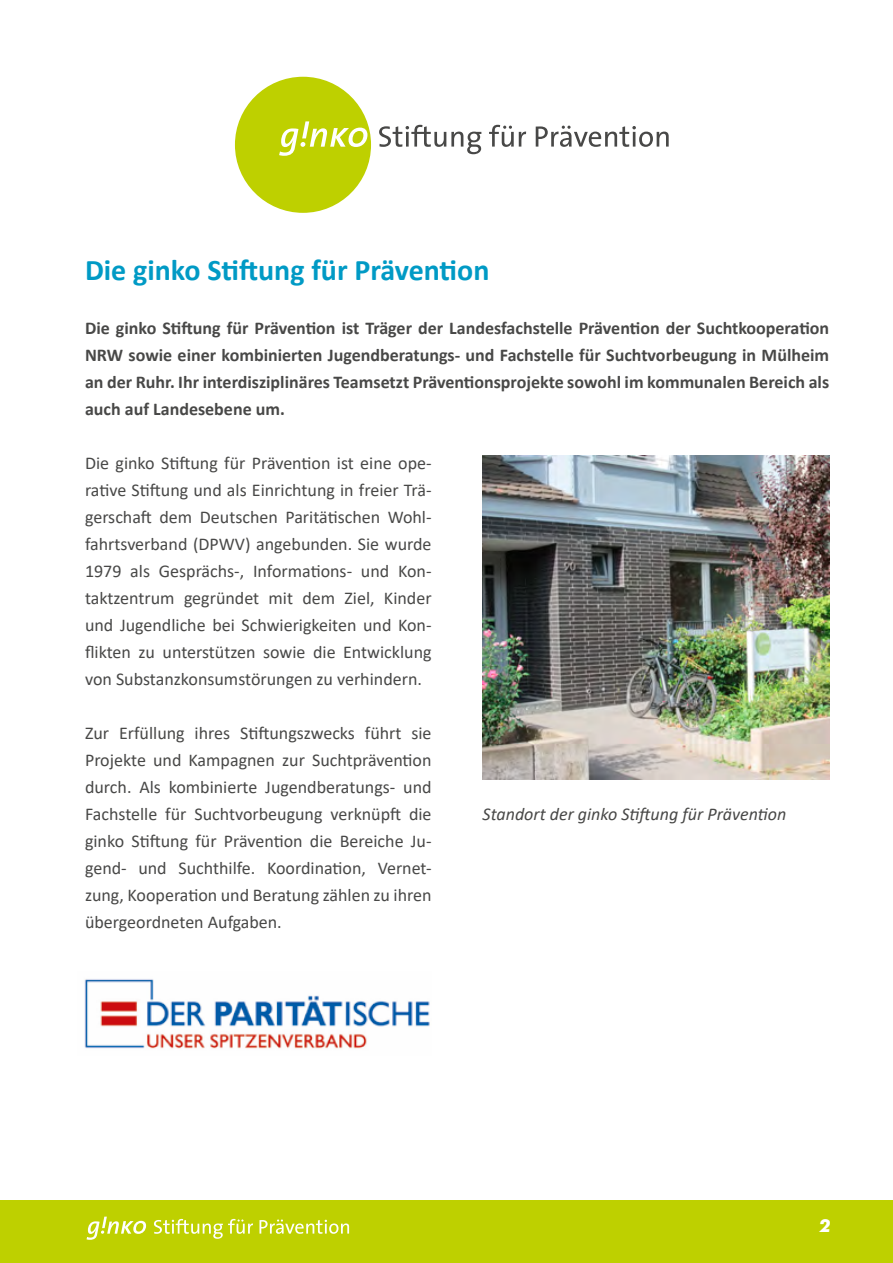
<style>
.page{position:relative;width:893px;height:1263px;background:#fff}
.page>*{position:absolute;margin:0;border:0;box-sizing:border-box;transform-origin:0 0}
.Ginko_Haupt_Überschrift{font:700 30px "Calibri";color:#009ac5}
.t1{font:18px/27px "Calibri";color:#484847;text-align:justify}
.t2{font:700 18px/27px "Calibri";color:#484847;text-align:justify}
.Ginko_Bildunterschrift{font:italic 18px "Calibri";color:#484847}
.t3{font:italic 700 18px "Futon";color:#fff}
</style>
<div class="page">
<div style="left:0;top:1200px;width:893px;height:63px;background:#bed000"></div>
<svg style="left:87px;top:1216px;width:59px;height:24px"></svg>
<svg style="left:154px;top:1219px;width:99px;height:20px"></svg>
<svg style="left:259px;top:1219px;width:90px;height:15px"></svg>
<div style="left:235px;top:77px;width:136px;height:136px;background:#bed000;border-radius:50%"></div>
<svg style="left:279px;top:121px;width:88px;height:35px"></svg>
<svg style="left:379px;top:125px;width:102px;height:29px"></svg>
<svg style="left:489px;top:125px;width:37px;height:22px"></svg>
<svg style="left:536px;top:126px;width:133px;height:21px"></svg>
<img style="left:84px;top:979px;width:346px;height:70px">
<img style="left:483px;top:455px;width:346px;height:324px">
<p class="Ginko_Haupt_Überschrift" style="left:85px;top:249px;width:406px">Die ginko Stiftung für Prävention</p>
<p class="t2" style="left:85px;top:314px;width:746px">Die ginko Stiftung für Prävention ist Träger der Landesfachstelle Prävention der Suchtkooperation NRW sowie einer kombinierten Jugendberatungs- und Fachstelle für Suchtvorbeugung in Mülheim an der Ruhr. Ihr interdisziplinäres Teamsetzt Präventionsprojekte sowohl im kommunalen Bereich als auch auf Landesebene um.</p>
<p class="t1" style="left:85px;top:449px;width:348px">Die ginko Stiftung für Prävention ist eine ope&shy;rative Stiftung und als Einrichtung in freier Trä&shy;gerschaft dem Deutschen Paritätischen Wohl&shy;fahrtsverband (DPWV) angebunden. Sie wurde 1979 als Gesprächs-, Informations- und Kon&shy;taktzentrum gegründet mit dem Ziel, Kinder und Jugendliche bei Schwierigkeiten und Kon&shy;flikten zu unterstützen sowie die Entwicklung von Substanzkonsumstörungen zu verhindern.</p>
<p class="t1" style="left:85px;top:719px;width:348px">Zur Erfüllung ihres Stiftungszwecks führt sie Projekte und Kampagnen zur Suchtprävention durch. Als kombinierte Jugendberatungs- und Fachstelle für Suchtvorbeugung verknüpft die ginko Stiftung für Prävention die Bereiche Ju&shy;gend- und Suchthilfe. Koordination, Vernet&shy;zung, Kooperation und Beratung zählen zu ihren übergeordneten Aufgaben.</p>
<p class="Ginko_Bildunterschrift" style="left:483px;top:801px;width:305px">Standort der ginko Stiftung für Prävention</p>
<p class="t3" style="left:820px;top:1216px;width:12px">2</p>
</div>
